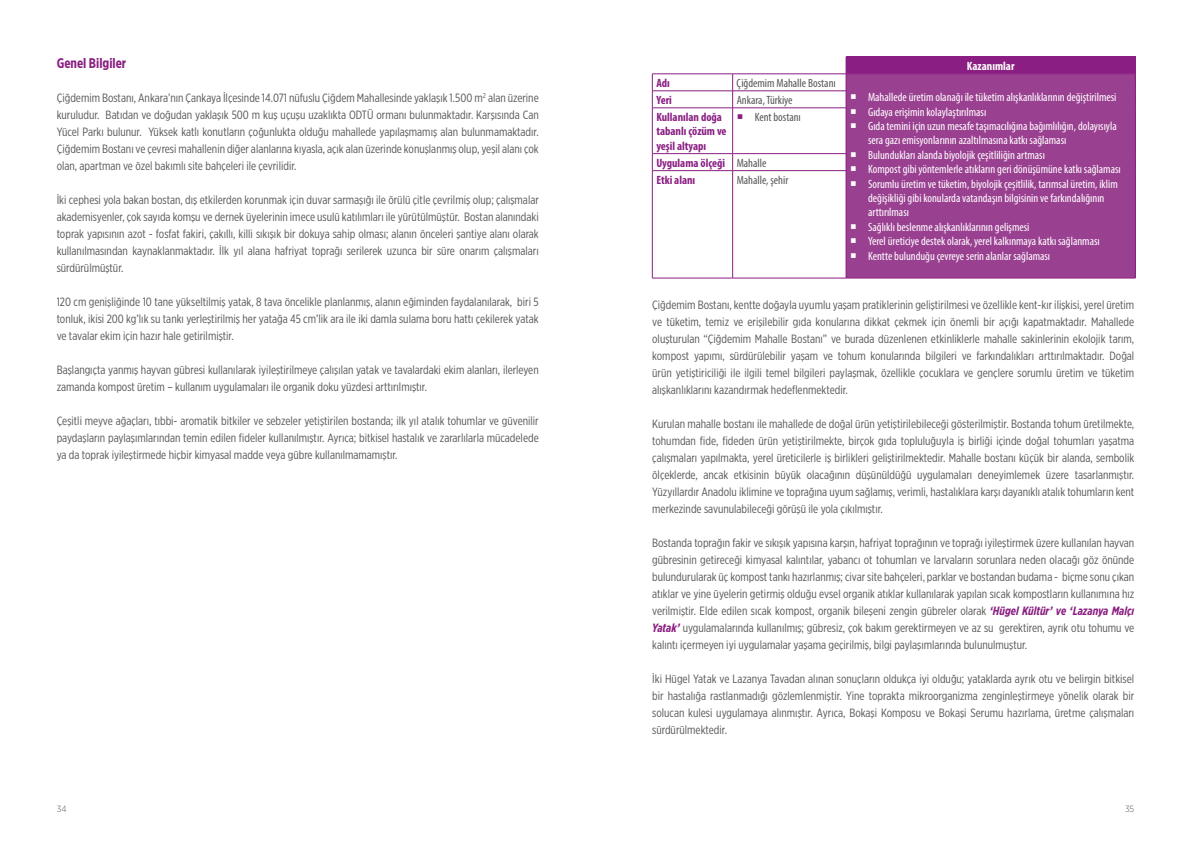
<style>
.page{position:relative;width:1191px;height:842px;background:#fff}
.page>*{position:absolute;margin:0;border:0;box-sizing:border-box;transform-origin:0 0}
.t1{font:700 14px "Gotham X Narrow";color:#8a1e82}
.t2{font:12px/17px "Gotham X Narrow";color:#575756;text-align:justify}
.t3{font:condensed 12px/14.4px "Myriad Pro";color:#fff}
.t4{font:700 condensed 12px/14.4px "Myriad Pro";color:#8a1e82}
.t5{font:condensed 12px "Myriad Pro";color:#575756}
.t6{font:700 condensed 12px "Myriad Pro";color:#fff}
.t7{font:300 9px "Gotham Narrow";color:#575756}
.s1{font-weight:400;color:#575756}
.s2{font-weight:700;font-style:italic;color:#8a1e82}
</style>
<div class="page">
<div style="left:846px;top:57px;width:289px;height:17px;background:#8a1e82"></div>
<div style="left:846px;top:74px;width:289px;height:204px;background:#9a4091"></div>
<hr style="left:652px;top:74px;width:80px;height:1px;background:#8a1e82">
<hr style="left:732px;top:74px;width:114px;height:1px;background:#8a1e82">
<hr style="left:846px;top:74px;width:289px;height:1px;background:#8a1e82">
<svg style="left:1135px;top:57px;width:1px;height:51px"></svg>
<hr style="left:1135px;top:108px;width:1px;height:46px;background:#8a1e82">
<svg style="left:1135px;top:154px;width:1px;height:17px"></svg>
<hr style="left:1135px;top:171px;width:1px;height:107px;background:#8a1e82">
<hr style="left:846px;top:278px;width:289px;height:1px;background:#8a1e82">
<hr style="left:652px;top:91px;width:80px;height:1px;background:#8a1e82">
<svg style="left:652px;top:74px;width:1px;height:34px"></svg>
<hr style="left:732px;top:91px;width:114px;height:1px;background:#8a1e82">
<svg style="left:732px;top:74px;width:1px;height:34px"></svg>
<hr style="left:652px;top:108px;width:80px;height:1px;background:#8a1e82">
<hr style="left:652px;top:108px;width:1px;height:45px;background:#8a1e82">
<hr style="left:732px;top:108px;width:114px;height:1px;background:#8a1e82">
<hr style="left:732px;top:108px;width:1px;height:45px;background:#8a1e82">
<hr style="left:846px;top:108px;width:1px;height:45px;background:#8a1e82">
<hr style="left:652px;top:153px;width:80px;height:1px;background:#8a1e82">
<svg style="left:652px;top:154px;width:1px;height:16px"></svg>
<hr style="left:732px;top:153px;width:114px;height:1px;background:#8a1e82">
<svg style="left:732px;top:154px;width:1px;height:16px"></svg>
<hr style="left:652px;top:170px;width:80px;height:1px;background:#8a1e82">
<hr style="left:652px;top:171px;width:1px;height:107px;background:#8a1e82">
<hr style="left:732px;top:170px;width:114px;height:1px;background:#8a1e82">
<hr style="left:732px;top:171px;width:1px;height:107px;background:#8a1e82">
<hr style="left:846px;top:171px;width:1px;height:107px;background:#8a1e82">
<hr style="left:652px;top:278px;width:80px;height:1px;background:#8a1e82">
<hr style="left:732px;top:278px;width:114px;height:1px;background:#8a1e82">
<svg style="left:846px;top:74px;width:9px;height:40px"></svg>
<svg style="left:846px;top:152px;width:1px;height:19px"></svg>
<p class="t1" style="left:57px;top:54px;width:71px">Genel Bilgiler</p>
<p class="t2" style="left:57px;top:89px;width:483px">Çiğdemim Bostanı, Ankara’nın Çankaya İlçesinde 14.071 nüfuslu Çiğdem Mahallesinde yaklaşık 1.500 m<sup>2</sup> alan üzerine kuruludur. Batıdan ve doğudan yaklaşık 500 m kuş uçuşu uzaklıkta ODTÜ ormanı bulunmaktadır. Karşısında Can Yücel Parkı bulunur. Yüksek katlı konutların çoğunlukta olduğu mahallede yapılaşmamış alan bulunmamaktadır.<br>Çiğdemim Bostanı ve çevresi mahallenin diğer alanlarına kıyasla, açık alan üzerinde konuşlanmış olup, yeşil alanı çok olan, apartman ve özel bakımlı site bahçeleri ile çevrilidir.</p>
<p class="t2" style="left:57px;top:191px;width:483px">İki cephesi yola bakan bostan, dış etkilerden korunmak için duvar sarmaşığı ile örülü çitle çevrilmiş olup; çalışmalar akademisyenler, çok sayıda komşu ve dernek üyelerinin imece usulü katılımları ile yürütülmüştür. Bostan alanındaki toprak yapısının azot - fosfat fakiri, çakıllı, killi sıkışık bir dokuya sahip olması; alanın önceleri şantiye alanı olarak kullanılmasından kaynaklanmaktadır. İlk yıl alana hafriyat toprağı serilerek uzunca bir süre onarım çalışmaları sürdürülmüştür.</p>
<p class="t2" style="left:57px;top:293px;width:483px">120 cm genişliğinde 10 tane yükseltilmiş yatak, 8 tava öncelikle planlanmış, alanın eğiminden faydalanılarak, biri 5 tonluk, ikisi 200 kg’lık su tankı yerleştirilmiş her yatağa 45 cm’lik ara ile iki damla sulama boru hattı çekilerek yatak ve tavalar ekim için hazır hale getirilmiştir.</p>
<p class="t2" style="left:57px;top:361px;width:483px">Başlangıçta yanmış hayvan gübresi kullanılarak iyileştirilmeye çalışılan yatak ve tavalardaki ekim alanları, ilerleyen zamanda kompost üretim – kullanım uygulamaları ile organik doku yüzdesi arttırılmıştır.</p>
<p class="t2" style="left:57px;top:412px;width:483px">Çeşitli meyve ağaçları, tıbbi- aromatik bitkiler ve sebzeler yetiştirilen bostanda; ilk yıl atalık tohumlar ve güvenilir paydaşların paylaşımlarından temin edilen fideler kullanılmıştır. Ayrıca; bitkisel hastalık ve zararlılarla mücadelede ya da toprak iyileştirmede hiçbir kimyasal madde veya gübre kullanılmamamıştır.</p>
<p class="t4" style="left:656px;top:75px;width:15px">Adı</p>
<p class="t5" style="left:736px;top:76px;width:101px">Çiğdemim Mahalle Bostanı</p>
<p class="t4" style="left:656px;top:92px;width:17px">Yeri</p>
<p class="t5" style="left:736px;top:93px;width:57px">Ankara, Türkiye</p>
<p class="t4" style="left:656px;top:109px;width:72px">Kullanılan doğa tabanlı çözüm ve yeşil altyapı</p>
<p class="t5" style="left:754px;top:110px;width:48px">Kent bostanı</p>
<p class="t4" style="left:656px;top:154px;width:112px;line-height:17px">Uygulama ölçeği <span class="s1">Mahalle<br></span>Etki alanı</p>
<p class="t5" style="left:736px;top:172px;width:53px">Mahalle, şehir</p>
<p class="t6" style="left:967px;top:58px;width:49px">Kazanımlar</p>
<p class="t3" style="left:868px;top:90px;width:254px">Mahallede üretim olanağı ile tüketim alışkanlıklarının değiştirilmesi Gıdaya erişimin kolaylaştırılması<br>Gıda temini için uzun mesafe taşımacılığına bağımlılığın, dolayısıyla sera gazı emisyonlarının azaltılmasına katkı sağlaması<br>Bulundukları alanda biyolojik çeşitliliğin artması<br>Kompost gibi yöntemlerle atıkların geri dönüşümüne katkı sağlaması Sorumlu üretim ve tüketim, biyolojik çeşitlilik, tarımsal üretim, iklim değişikliği gibi konularda vatandaşın bilgisinin ve farkındalığının arttırılması<br>Sağlıklı beslenme alışkanlıklarının gelişmesi<br>Yerel üreticiye destek olarak, yerel kalkınmaya katkı sağlanması Kentte bulunduğu çevreye serin alanlar sağlaması</p>
<p class="t2" style="left:652px;top:296px;width:483px">Çiğdemim Bostanı, kentte doğayla uyumlu yaşam pratiklerinin geliştirilmesi ve özellikle kent-kır ilişkisi, yerel üretim ve tüketim, temiz ve erişilebilir gıda konularına dikkat çekmek için önemli bir açığı kapatmaktadır. Mahallede oluşturulan “Çiğdemim Mahalle Bostanı” ve burada düzenlenen etkinliklerle mahalle sakinlerinin ekolojik tarım, kompost yapımı, sürdürülebilir yaşam ve tohum konularında bilgileri ve farkındalıkları arttırılmaktadır. Doğal ürün yetiştiriciliği ile ilgili temel bilgileri paylaşmak, özellikle çocuklara ve gençlere sorumlu üretim ve tüketim alışkanlıklarını kazandırmak hedeflenmektedir.</p>
<p class="t2" style="left:652px;top:415px;width:483px">Kurulan mahalle bostanı ile mahallede de doğal ürün yetiştirilebileceği gösterilmiştir. Bostanda tohum üretilmekte, tohumdan fide, fideden ürün yetiştirilmekte, birçok gıda topluluğuyla iş birliği içinde doğal tohumları yaşatma çalışmaları yapılmakta, yerel üreticilerle iş birlikleri geliştirilmektedir. Mahalle bostanı küçük bir alanda, sembolik ölçeklerde, ancak etkisinin büyük olacağının düşünüldüğü uygulamaları deneyimlemek üzere tasarlanmıştır.<br>Yüzyıllardır Anadolu iklimine ve toprağına uyum sağlamış, verimli, hastalıklara karşı dayanıklı atalık tohumların kent merkezinde savunulabileceği görüşü ile yola çıkılmıştır.</p>
<p class="t2" style="left:652px;top:534px;width:483px">Bostanda toprağın fakir ve sıkışık yapısına karşın, hafriyat toprağının ve toprağı iyileştirmek üzere kullanılan hayvan gübresinin getireceği kimyasal kalıntılar, yabancı ot tohumları ve larvaların sorunlara neden olacağı göz önünde bulundurularak üç kompost tankı hazırlanmış; civar site bahçeleri, parklar ve bostandan budama - biçme sonu çıkan atıklar ve yine üyelerin getirmiş olduğu evsel organik atıklar kullanılarak yapılan sıcak kompostların kullanımına hız verilmiştir. Elde edilen sıcak kompost, organik bileşeni zengin gübreler olarak <span class="s2">‘Hügel Kültür’ ve ‘Lazanya Malçı Yatak’</span> uygulamalarında kullanılmış; gübresiz, çok bakım gerektirmeyen ve az su gerektiren, ayrık otu tohumu ve kalıntı içermeyen iyi uygulamalar yaşama geçirilmiş, bilgi paylaşımlarında bulunulmuştur.</p>
<p class="t2" style="left:652px;top:670px;width:483px">İki Hügel Yatak ve Lazanya Tavadan alınan sonuçların oldukça iyi olduğu; yataklarda ayrık otu ve belirgin bitkisel bir hastalığa rastlanmadığı gözlemlenmiştir. Yine toprakta mikroorganizma zenginleştirmeye yönelik olarak bir solucan kulesi uygulamaya alınmıştır. Ayrıca, Bokaşi Komposu ve Bokaşi Serumu hazırlama, üretme çalışmaları sürdürülmektedir.</p>
<p class="t7" style="left:57px;top:804px;width:11px">34</p>
<p class="t7" style="left:1125px;top:804px;width:11px">35</p>
</div>
